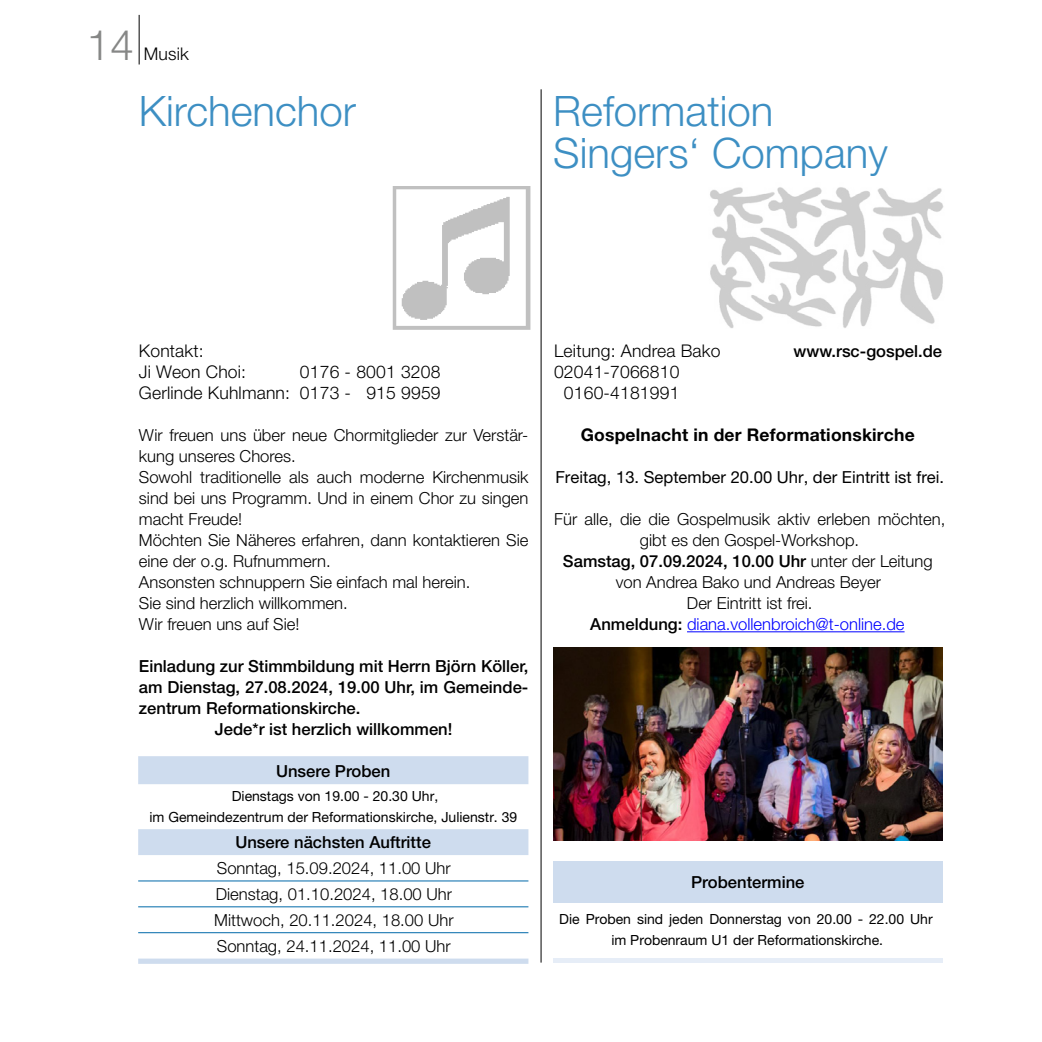
<style>
.page{position:relative;width:1042px;height:1042px;background:#fff}
.page>*{position:absolute;margin:0;border:0;box-sizing:border-box;transform-origin:0 0}
.t1{font:300 42px "Helvetica Neue LT Pro";color:#3d8fc3}
.t2{font:300 42px "Helvetica Neue LT Pro";color:#868786}
.t3{font:300 17.5px "Helvetica Neue LT Pro";letter-spacing:.01em;color:#000}
.Fließtext_an_Raster{font:700 17.5px "Helvetica Neue LT Pro";letter-spacing:.01em;color:#000}
.Fließtext_an_Raster-2{font:300 16.62px/21px "Helvetica Neue LT Pro";color:#000;text-align:center}
.Fließtext_an_Raster-3{font:500 16.62px/21px "Helvetica Neue LT Pro";color:#000}
.t4{font:16.62px "Helvetica Neue LT Pro";color:#000}
.t5{font:300 16.62px "Helvetica Neue LT Pro";color:#00f}
.Fließtext_an_Raster-4{font:14px/21px "Helvetica Neue LT Pro";color:#000;text-align:center}
.s1{font-weight:500}
.s2{font-weight:500;color:#000}
</style>
<div class="page">
<hr style="left:139px;top:15px;width:1px;height:49px;background:#000">
<img style="left:710px;top:187px;width:234px;height:141px">
<hr style="left:687px;top:631px;width:217px;height:1px;background:#00f">
<hr style="left:541px;top:89px;width:1px;height:873px;background:#000">
<img style="left:393px;top:186px;width:138px;height:144px">
<div style="left:553px;top:861px;width:390px;height:101px;background:#e6edf7"></div>
<div style="left:553px;top:861px;width:390px;height:42px;background:#cedcee"></div>
<div style="left:553px;top:903px;width:390px;height:55px;background:#fff"></div>
<img style="left:553px;top:647px;width:390px;height:193px">
<svg style="left:138px;top:756px;width:390px;height:208px"></svg>
<hr style="left:138px;top:880px;width:390px;height:1px;background:#0069a9">
<hr style="left:138px;top:906px;width:390px;height:1px;background:#0069a9">
<hr style="left:138px;top:932px;width:390px;height:1px;background:#0069a9">
<h1 class="t2" style="left:87px;top:19px;width:49px">14</h1>
<p class="t3" style="left:144px;top:43px;width:47px">Musik</p>
<p class="t1" style="left:139px;top:85px;width:219px">Kirchenchor</p>
<p class="t1" style="left:553px;top:85px;width:222px">Reformation</p>
<p class="t1" style="left:553px;top:127px;width:336px">Singers‘ Company</p>
<p class="t3" style="left:139px;top:340px;width:66px">Kontakt:</p>
<p class="t3" style="left:139px;top:361px;width:109px">Ji Weon Choi:</p>
<p class="t3" style="left:300px;top:361px;width:142px">0176 - 8001 3208</p>
<p class="t3" style="left:139px;top:382px;width:303px">Gerlinde Kuhlmann: 0173 - 915 9959</p>
<p class="Fließtext_an_Raster-2" style="left:139px;top:424px;width:391px;text-align:left">Wir freuen uns über neue Chormitglieder zur Verstär&shy;kung unseres Chores.</p>
<p class="Fließtext_an_Raster-2" style="left:139px;top:466px;width:391px;text-align:justify">Sowohl traditionelle als auch moderne Kirchenmusik sind bei uns Programm. Und in einem Chor zu singen macht Freude!</p>
<p class="Fließtext_an_Raster-2" style="left:139px;top:529px;width:391px;text-align:left">Möchten Sie Näheres erfahren, dann kontaktieren Sie eine der o.g. Rufnummern.</p>
<p class="Fließtext_an_Raster-2" style="left:139px;top:571px;width:333px">Ansonsten schnuppern Sie einfach mal herein.</p>
<p class="Fließtext_an_Raster-2" style="left:139px;top:592px;width:210px">Sie sind herzlich willkommen.</p>
<p class="Fließtext_an_Raster-2" style="left:139px;top:613px;width:162px">Wir freuen uns auf Sie!</p>
<p class="Fließtext_an_Raster-3" style="left:139px;top:655px;width:391px">Einladung zur Stimmbildung mit Herrn Björn Köller,</p>
<p class="Fließtext_an_Raster-3" style="left:139px;top:676px;width:391px">am Dienstag, 27.08.2024, 19.00 Uhr, im Gemeinde&shy;zentrum Reformationskirche.</p>
<p class="Fließtext_an_Raster-3" style="left:215px;top:718px;width:239px">Jede*r ist herzlich willkommen!</p>
<p class="Fließtext_an_Raster-3" style="left:276px;top:760px;width:116px">Unsere Proben</p>
<p class="Fließtext_an_Raster-4" style="left:149px;top:785px;width:369px">Dienstags von 19.00 - 20.30 Uhr,<br>im Gemeindezentrum der Reformationskirche, Julienstr. 39</p>
<p class="Fließtext_an_Raster-3" style="left:235px;top:831px;width:197px">Unsere nächsten Auftritte</p>
<p class="Fließtext_an_Raster-2" style="left:217px;top:857px;width:235px">Sonntag, 15.09.2024, 11.00 Uhr</p>
<p class="Fließtext_an_Raster-2" style="left:216px;top:883px;width:238px">Dienstag, 01.10.2024, 18.00 Uhr</p>
<p class="Fließtext_an_Raster-2" style="left:214px;top:909px;width:241px">Mittwoch, 20.11.2024, 18.00 Uhr</p>
<p class="Fließtext_an_Raster-2" style="left:217px;top:935px;width:235px">Sonntag, 24.11.2024, 11.00 Uhr</p>
<p class="t3" style="left:554px;top:340px;width:168px">Leitung: Andrea Bako</p>
<p class="t3" style="left:554px;top:361px;width:127px">02041-7066810</p>
<p class="t3" style="left:564px;top:382px;width:117px">0160-4181991</p>
<p class="Fließtext_an_Raster" style="left:581px;top:424px;width:335px">Gospelnacht in der Reformationskirche</p>
<p class="t4" style="left:555px;top:467px;width:390px">Freitag, 13. September 20.00 Uhr, der Eintritt ist frei.</p>
<p class="Fließtext_an_Raster-2" style="left:554px;top:508px;width:393px">Für alle, die die Gospelmusik aktiv erleben möchten, gibt es den Gospel-Workshop.</p>
<p class="Fließtext_an_Raster-2" style="left:563px;top:550px;width:371px"><span class="s1">Samstag, 07.09.2024, 10.00 Uhr</span> unter der Leitung von Andrea Bako und Andreas Beyer</p>
<p class="Fließtext_an_Raster-2" style="left:687px;top:592px;width:127px">Der Eintritt ist frei.</p>
<p class="t5" style="left:590px;top:614px;width:316px"><span class="s2">Anmeldung:</span> diana.vollenbroich@t-online.de</p>
<p class="Fließtext_an_Raster-3" style="left:793px;top:340px;width:150px">www.rsc-gospel.de</p>
<p class="Fließtext_an_Raster-3" style="left:691px;top:871px;width:115px">Probentermine</p>
<p class="Fließtext_an_Raster-4" style="left:559px;top:908px;width:375px">Die Proben sind jeden Donnerstag von 20.00 - 22.00 Uhr im Probenraum U1 der Reformationskirche.</p>
</div>
